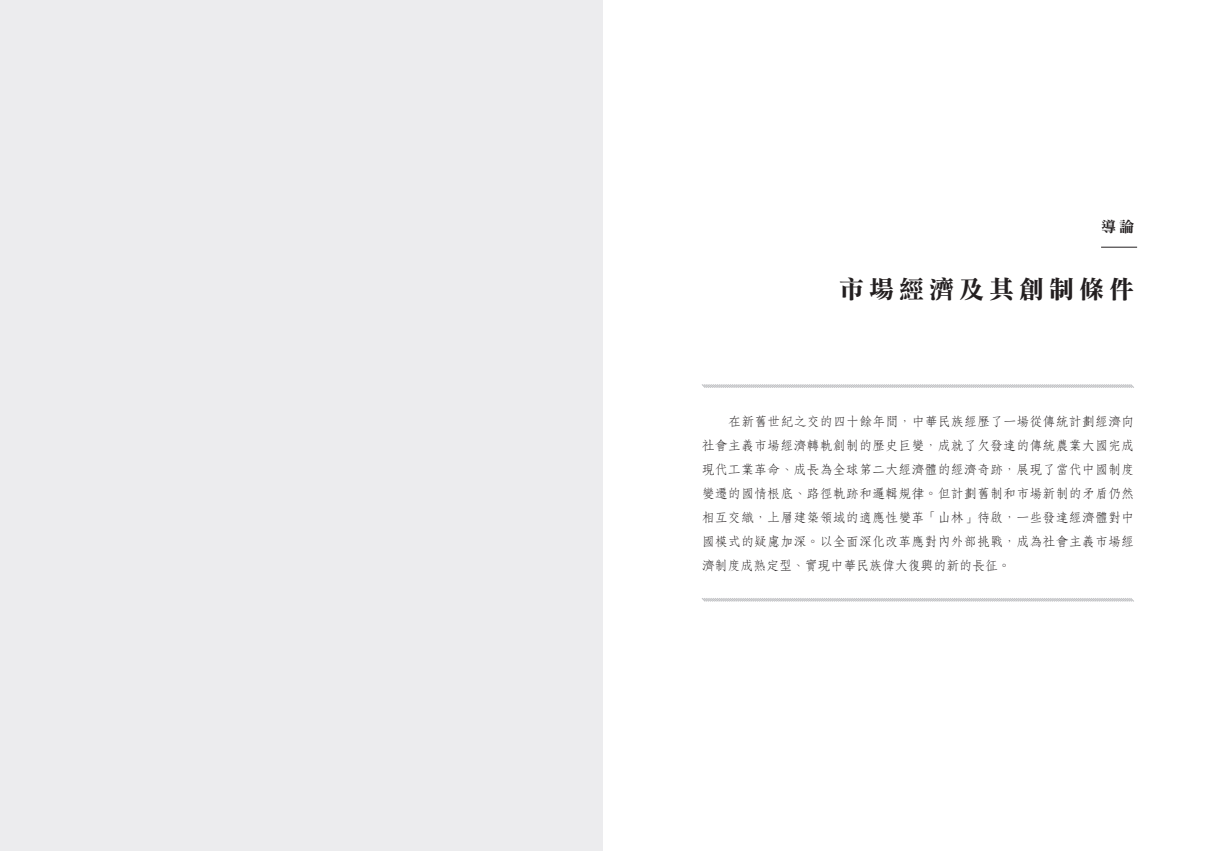
<style>
.page{position:relative;width:1205px;height:851px;background:#fff}
.page>*{position:absolute;margin:0;border:0;box-sizing:border-box;transform-origin:0 0}
.t1{font:25px "DF Li Song HK W7";letter-spacing:.2em;color:#231f20}
.t2{font:15px "DF Ming HK W9";color:#231f20}
.t3{font:12.88px/24px "DF Fang Song HK W4";letter-spacing:.01em;color:#231f20;text-align:justify}
</style>
<div class="page">
<hr style="left:1101px;top:247px;width:36px;height:1px;background:#231f20">
<svg style="left:702px;top:598px;width:432px;height:4px;background:#d5d6d8"></svg>
<svg style="left:702px;top:384px;width:432px;height:4px;background:#d5d6d8"></svg>
<div style="left:0;top:0;width:602px;height:850px;background:#ececee"></div>
<p class="t2" style="left:1101px;top:219px;width:35px">導論</p>
<h1 class="t1" style="left:839px;top:275px;width:296px">市場經濟及其創制條件</h1>
<p class="t3" style="left:702px;top:409px;width:434px;text-indent:27px">在新舊世紀之交的四十餘年間，中華民族經歷了一場從傳統計劃經濟向社會主義市場經濟轉軌創制的歷史巨變，成就了欠發達的傳統農業大國完成現代工業革命、成長為全球第二大經濟體的經濟奇跡，展現了當代中國制度變遷的國情根底、路徑軌跡和邏輯規律。但計劃舊制和市場新制的矛盾仍然相互交織，上層建築領域的適應性變革「山林」待啟，一些發達經濟體對中國模式的疑慮加深。以全面深化改革應對內外部挑戰，成為社會主義市場經濟制度成熟定型、實現中華民族偉大復興的新的長征。</p>
</div>
